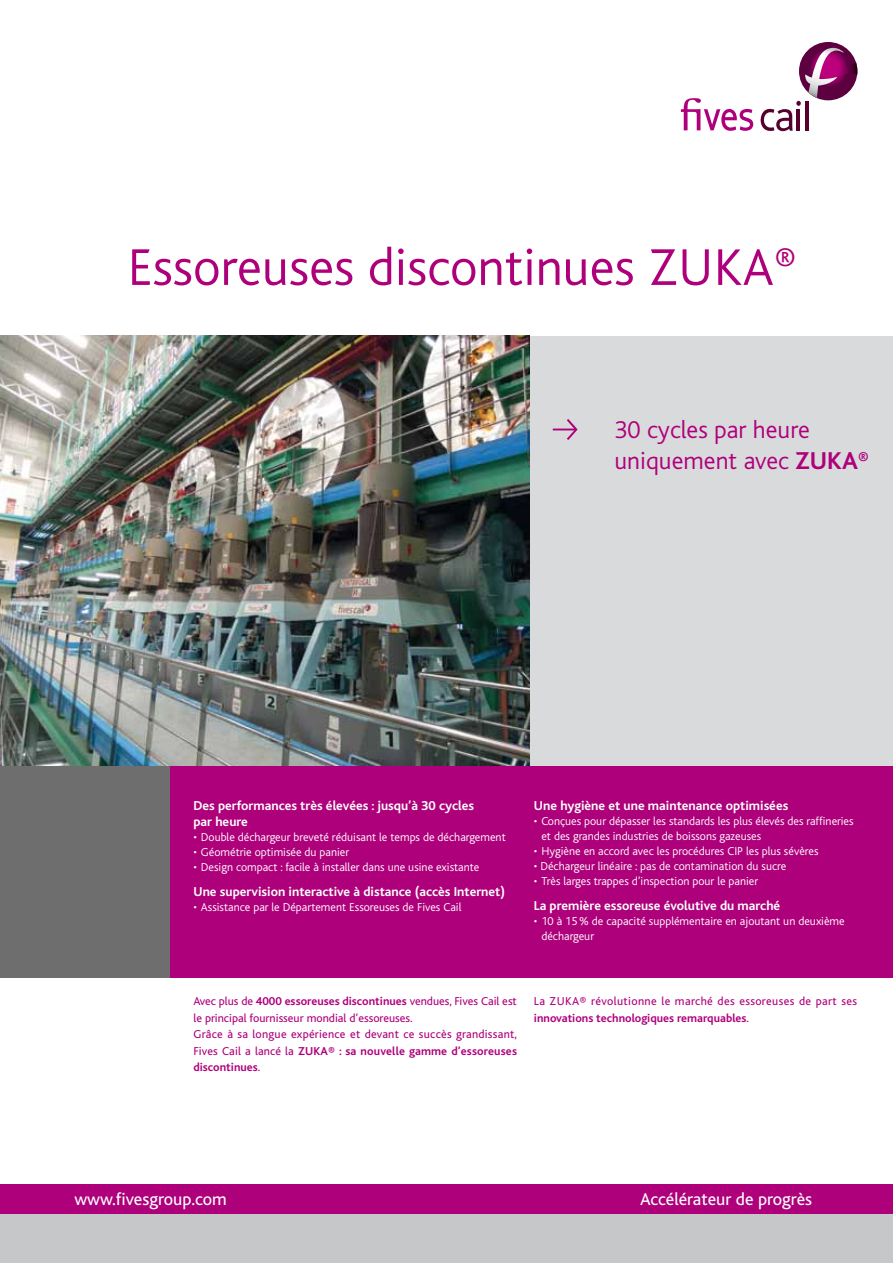
<style>
.page{position:relative;width:893px;height:1263px;background:#fff}
.page>*{position:absolute;margin:0;border:0;box-sizing:border-box;transform-origin:0 0}
.t1{font:300 54px "Bliss";color:#af007c}
.t2{font:300 25.5px/30.8px "Bliss";color:#af007c}
.t3{font:18px "Bliss";color:#fff}
.t4{font:700 13.5px/16.5px "Bliss";color:#fff}
.t5{font:300 12px/15px "Bliss";color:#fff}
.t6{font:12px/16.5px "Bliss";color:#af007c}
.t7{font:12px/16.5px "Bliss";letter-spacing:.02em;color:#af007c}
.s1{font-weight:700}
</style>
<div class="page">
<div style="left:0;top:765px;width:170px;height:213px;background:#6e6e6f"></div>
<div style="left:170px;top:765px;width:723px;height:213px;background:#af007c"></div>
<div style="left:0;top:1214px;width:893px;height:49px;background:#c6c7c8"></div>
<div style="left:0;top:1184px;width:893px;height:30px;background:#af007c"></div>
<svg style="left:681px;top:98px;width:72px;height:33px"></svg>
<svg style="left:799px;top:42px;width:58px;height:58px"></svg>
<svg style="left:761px;top:48px;width:97px;height:84px"></svg>
<div style="left:529px;top:336px;width:364px;height:429px;background:#d9dadb"></div>
<img style="left:0;top:336px;width:529px;height:429px">
<svg style="left:553px;top:419px;width:25px;height:21px"></svg>
<h1 class="t1" style="left:128px;top:239px;width:671px">Essoreuses discontinues ZUKA<sup>®</sup></h1>
<h2 class="t2" style="left:614px;top:415px;width:256px">30 cycles par heure uniquement avec <span class="s1">ZUKA</span><sup>®</sup></h2>
<p class="t4" style="left:193px;top:797px;width:282px">Des performances très élevées : jusqu’à 30 cycles par heure</p>
<p class="t5" style="left:193px;top:830px;width:314px">• Double déchargeur breveté réduisant le temps de déchargement</p>
<p class="t5" style="left:193px;top:845px;width:157px">• Géométrie optimisée du panier</p>
<p class="t5" style="left:193px;top:860px;width:287px">• Design compact : facile à installer dans une usine existante</p>
<p class="t4" style="left:193px;top:884px;width:313px">Une supervision interactive à distance (accès Internet)</p>
<p class="t5" style="left:193px;top:900px;width:269px">• Assistance par le Département Essoreuses de Fives Cail</p>
<p class="t4" style="left:534px;top:797px;width:256px">Une hygiène et une maintenance optimisées</p>
<p class="t5" style="left:541px;top:813px;width:314px;text-indent:-8px">• Conçues pour dépasser les standards les plus élevés des raffineries et des grandes industries de boissons gazeuses</p>
<p class="t5" style="left:534px;top:843px;width:286px">• Hygiène en accord avec les procédures CIP les plus sévères</p>
<p class="t5" style="left:534px;top:858px;width:254px">• Déchargeur linéaire : pas de contamination du sucre</p>
<p class="t5" style="left:534px;top:873px;width:226px">• Très larges trappes d’inspection pour le panier</p>
<p class="t4" style="left:534px;top:897px;width:248px">La première essoreuse évolutive du marché</p>
<p class="t5" style="left:541px;top:913px;width:305px;text-indent:-8px">• 10 à 15% de capacité supplémentaire en ajoutant un deuxième déchargeur</p>
<p class="t6" style="left:193px;top:993px;width:325px">Avec plus de <span class="s1">4000 essoreuses discontinues</span> vendues, Fives Cail est le principal fournisseur mondial d’essoreuses.<br>Grâce à sa longue expérience et devant ce succès grandissant, Fives Cail a lancé la <span class="s1">ZUKA® : sa nouvelle gamme d’essoreuses discontinues</span>.</p>
<p class="t7" style="left:534px;top:993px;width:325px">La ZUKA® révolutionne le marché des essoreuses de part ses <span class="s1">innovations technologiques remarquables</span>.</p>
<h3 class="t3" style="left:74px;top:1189px;width:154px">www.fivesgroup.com</h3>
<h3 class="t3" style="left:640px;top:1189px;width:173px">Accélérateur de progrès</h3>
</div>
